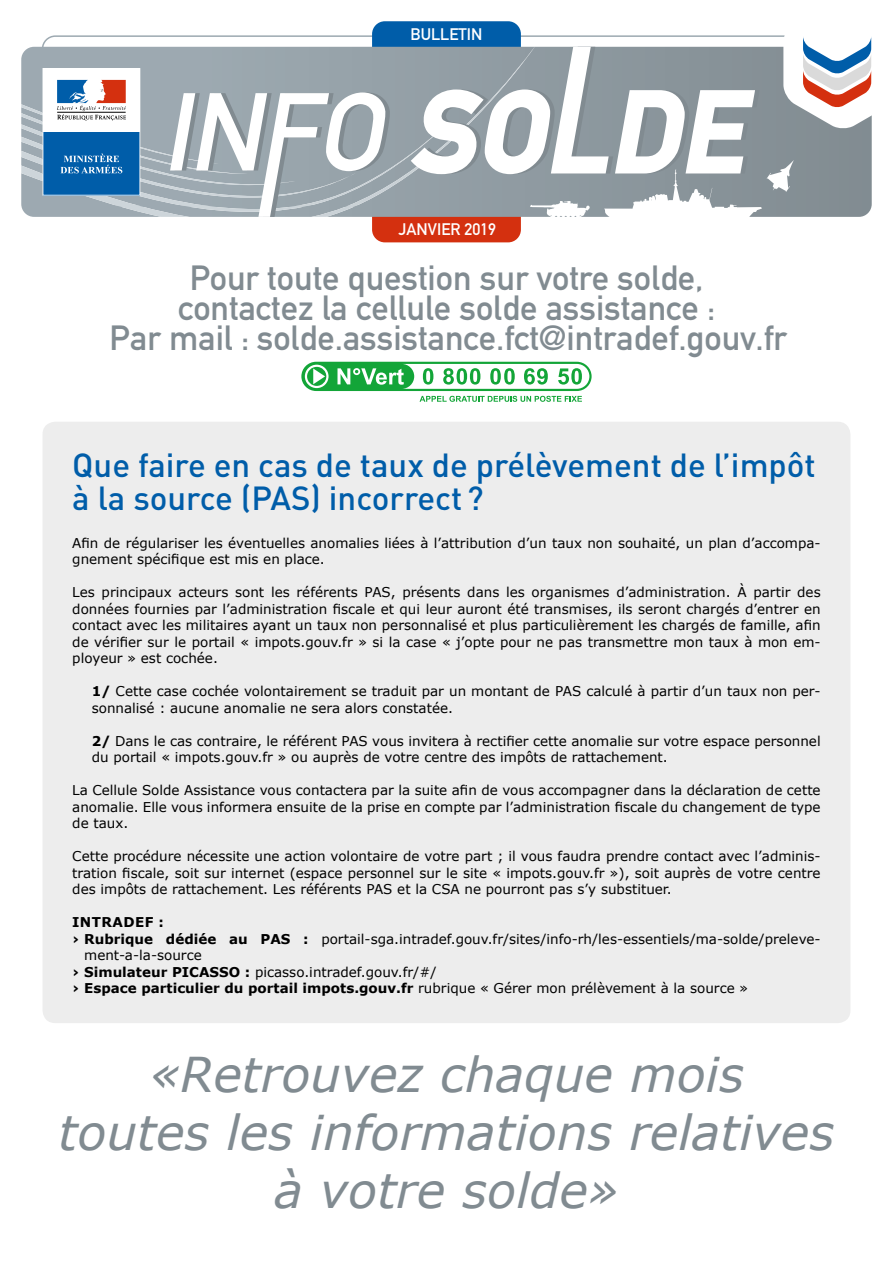
<style>
.page{position:relative;width:893px;height:1263px;background:#fff}
.page>*{position:absolute;margin:0;border:0;box-sizing:border-box;transform-origin:0 0}
.t1{font:italic 48px/57.6px "Verdana";color:#818b91;text-align:center}
.t2{font:34.5px/30px "DIN Mittelschrift Std";color:#818b91;text-align:center}
.t3{font:500 33px/33px "DIN Pro";color:#005da9}
.t4{font:16.5px "DIN Mittelschrift Std";color:#fff}
.t5{font:13.5px/16.5px "Verdana";color:#000}
.t6{font:700 13.5px "Verdana";color:#000}
.t7{font:700 13.5px "Verdana";letter-spacing:.035em;color:#000}
.s1{font-weight:700}
.s2{font-weight:400}
</style>
<div class="page">
<svg style="left:42px;top:35px;width:330px;height:12px"></svg>
<div style="left:372px;top:204px;width:149px;height:38px;background:#d4300f;border-radius:13px"></div>
<div style="left:372px;top:21px;width:149px;height:39px;background:#005da9;border-radius:13px"></div>
<svg style="left:161px;top:43px;width:360px;height:184px"></svg>
<svg style="left:21px;top:47px;width:390px;height:170px;background:#9faab1"></svg>
<svg style="left:170px;top:92px;width:221px;height:125px"></svg>
<svg style="left:411px;top:26px;width:461px;height:198px"></svg>
<svg style="left:43px;top:68px;width:97px;height:128px"></svg>
<svg style="left:301px;top:362px;width:291px;height:29px"></svg>
<svg style="left:305px;top:365px;width:24px;height:23px"></svg>
<svg style="left:337px;top:364px;width:252px;height:25px"></svg>
<svg style="left:420px;top:396px;width:162px;height:6px"></svg>
<div style="left:43px;top:422px;width:807px;height:601px;background:#ededed;border-radius:13px"></div>
<p class="t4" style="left:411px;top:24px;width:73px">BULLETIN</p>
<p class="t4" style="left:399px;top:220px;width:99px">JANVIER 2019</p>
<h2 class="t2" style="left:110px;top:263px;width:679px">Pour toute question sur votre solde,<br>contactez la cellule solde assistance :<br>Par mail : solde.assistance.fct@intradef.gouv.fr</h2>
<h3 class="t3" style="left:72px;top:447px;width:745px">Que faire en cas de taux de prélèvement de l’impôt à la source (PAS) incorrect?</h3>
<p class="t5" style="left:72px;top:534px;width:750px">Afin de régulariser les éventuelles anomalies liées à l’attribution d’un taux non souhaité, un plan d’accompa&shy;gnement spécifique est mis en place.</p>
<p class="t5" style="left:72px;top:584px;width:750px;text-align:justify">Les principaux acteurs sont les référents PAS, présents dans les organismes d’administration. À partir des données fournies par l’administration fiscale et qui leur auront été transmises, ils seront chargés d’entrer en contact avec les militaires ayant un taux non personnalisé et plus particulièrement les chargés de famille, afin de vérifier sur le portail « impots.gouv.fr » si la case « j’opte pour ne pas transmettre mon taux à mon em&shy;ployeur » est cochée.</p>
<p class="t5" style="left:92px;top:683px;width:730px"><span class="s1">1/</span> Cette case cochée volontairement se traduit par un montant de PAS calculé à partir d’un taux non per&shy;sonnalisé : aucune anomalie ne sera alors constatée.</p>
<p class="t5" style="left:92px;top:732px;width:730px"><span class="s1">2/</span> Dans le cas contraire, le référent PAS vous invitera à rectifier cette anomalie sur votre espace personnel du portail « impots.gouv.fr » ou auprès de votre centre des impôts de rattachement.</p>
<p class="t5" style="left:72px;top:782px;width:750px;text-align:justify">La Cellule Solde Assistance vous contactera par la suite afin de vous accompagner dans la déclaration de cette anomalie. Elle vous informera ensuite de la prise en compte par l’administration fiscale du changement de type de taux.</p>
<p class="t5" style="left:72px;top:848px;width:750px;text-align:justify">Cette procédure nécessite une action volontaire de votre part ; il vous faudra prendre contact avec l’adminis&shy;tration fiscale, soit sur internet (espace personnel sur le site « impots.gouv.fr »), soit auprès de votre centre des impôts de rattachement. Les référents PAS et la CSA ne pourront pas s’y substituer.</p>
<p class="t7" style="left:72px;top:913px;width:93px">INTRADEF :</p>
<p class="t5" style="left:72px;top:930px;width:750px"><span class="s1">› Rubrique dédiée au PAS :</span> portail-sga.intradef.gouv.fr/sites/info-rh/les-essentiels/ma-solde/preleve-</p>
<p class="t5" style="left:84px;top:947px;width:119px">ment-a-la-source</p>
<p class="t5" style="left:72px;top:963px;width:366px"><span class="s1">› Simulateur PICASSO :</span> picasso.intradef.gouv.fr/#/</p>
<p class="t6" style="left:72px;top:979px;width:677px">› Espace particulier du portail impots.gouv.fr <span class="s2">rubrique « Gérer mon prélèvement à la source »</span></p>
<h1 class="t1" style="left:59px;top:1036px;width:777px">«Retrouvez chaque mois<br>toutes les informations relatives à votre solde»</h1>
<h1 class="t1" style="left:59px;top:1046px;width:777px">«Retrouvez chaque mois<br>toutes les informations relatives à votre solde»</h1>
</div>
